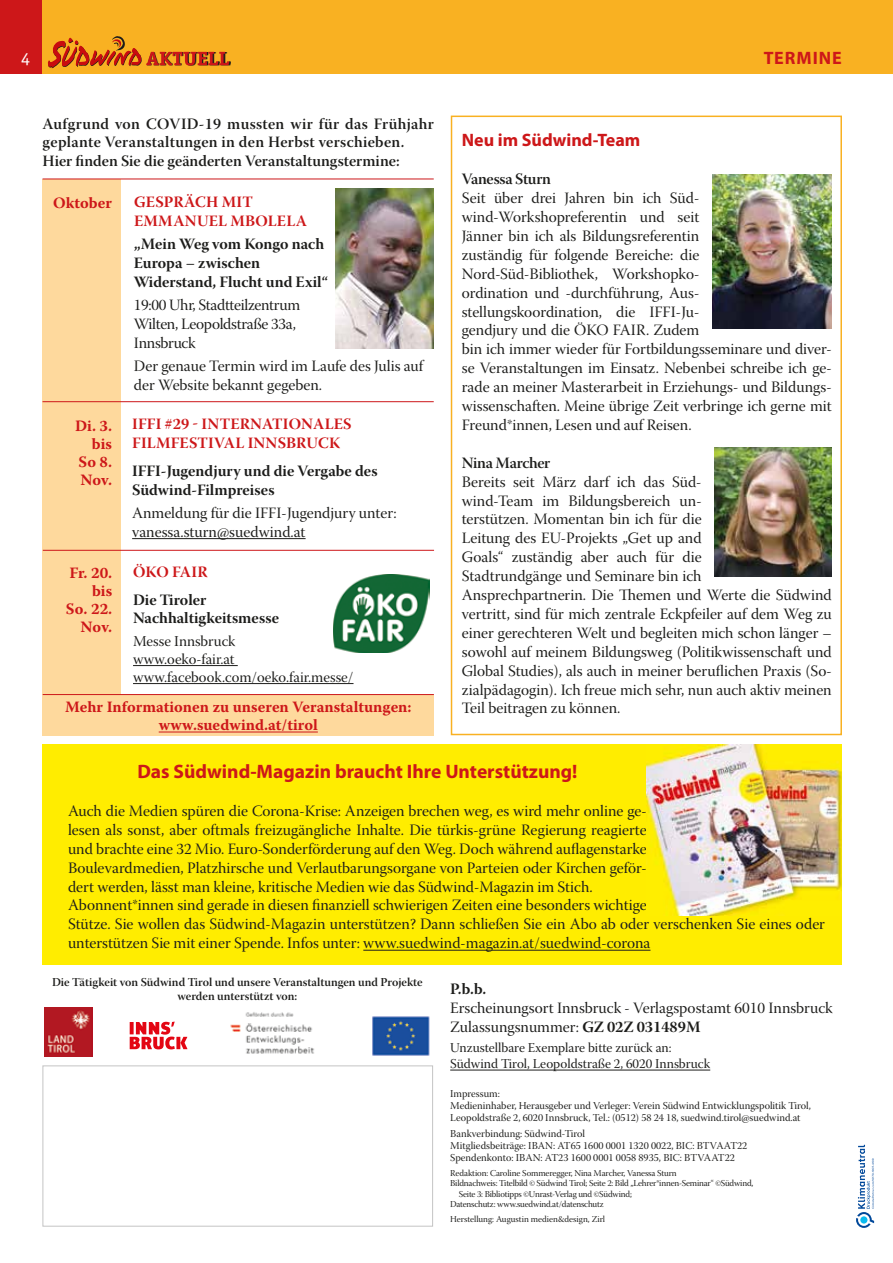
<style>
.page{position:relative;width:893px;height:1263px;background:#fff}
.page>*{position:absolute;margin:0;border:0;box-sizing:border-box;transform-origin:0 0}
.t1{font:700 19.5px "Myriad Pro";color:#cd1719}
.t2{font:700 18px "Myriad Pro";color:#cd1719}
.t3{font:700 18px "Myriad Pro";letter-spacing:.05em;color:#cd1719}
.t4{font:18px "Officina Serif";color:#fff}
.t5{font:15.75px/18.9px "Warnock Pro Subh";color:#1d1d1b}
.t6{font:15.75px/18.9px "Warnock Pro Bold Subh";color:#1d1d1b}
.t7{font:15.75px/18.9px "Warnock Pro Semibold Subh";letter-spacing:.02em;color:#1d1d1b}
.t8{font:700 15.75px/18px "Warnock Pro";color:#cd1719;text-align:right}
.t9{font:15.75px/18.9px "Warnock Pro Bold Subh";letter-spacing:.015em;color:#cd1719}
.t10{font:15.75px/18.9px "Warnock Pro Subh";letter-spacing:-.02em;color:#1d1d1b}
.t11{font:15.75px "Warnock Pro Semibold Subh";letter-spacing:-.02em;color:#1d1d1b}
.t12{font:15px/18px "Warnock Pro Subh";color:#1d1d1b}
.t13{font:13.5px/16.2px "Warnock Pro Subh";color:#1d1d1b}
.t14{font:12px/14.4px "Warnock Pro Semibold Subh";color:#1d1d1b;text-align:center}
.t15{font:10.5px/12px "Warnock Pro Subh";color:#1d1d1b}
.t16{font:9px "Warnock Pro Subh";letter-spacing:-.02em;color:#1d1d1b}
.t17{font:9px "Warnock Pro Subh";color:#1d1d1b}
.s1{font-family:"Warnock Pro Bold Subh"}
</style>
<div class="page">
<div style="left:0;top:0;width:43px;height:74px;background:#cd1719"></div>
<div style="left:43px;top:0;width:850px;height:74px;background:#f9b122"></div>
<svg style="left:48px;top:36px;width:181px;height:32px"></svg>
<div style="left:43px;top:744px;width:799px;height:220px;background:#ffed00"></div>
<div style="left:451px;top:116px;width:391px;height:619px;border:2px solid #f9b122"></div>
<hr style="left:450px;top:1070px;width:260px;height:1px;background:#1d1d1b">
<div style="left:43px;top:1066px;width:390px;height:160px;border:1px solid #c4c4c4"></div>
<img style="left:230px;top:1012px;width:84px;height:42px">
<svg style="left:856px;top:1145px;width:18px;height:83px"></svg>
<div style="left:43px;top:179px;width:78px;height:244px;background:#fed99d"></div>
<hr style="left:43px;top:179px;width:391px;height:1px;background:#cd1719">
<div style="left:43px;top:550px;width:78px;height:157px;background:#fed99d"></div>
<div style="left:43px;top:402px;width:78px;height:148px;background:#fed99d"></div>
<hr style="left:43px;top:401px;width:391px;height:1px;background:#cd1719">
<hr style="left:43px;top:550px;width:391px;height:1px;background:#cd1719">
<hr style="left:133px;top:665px;width:105px;height:1px;background:#1d1d1b">
<hr style="left:133px;top:683px;width:220px;height:1px;background:#1d1d1b">
<hr style="left:132px;top:538px;width:174px;height:1px;background:#1d1d1b">
<div style="left:43px;top:695px;width:391px;height:40px;background:#fed99d"></div>
<hr style="left:159px;top:732px;width:159px;height:1px;background:#cd1719">
<hr style="left:43px;top:694px;width:391px;height:1px;background:#cd1719">
<img style="left:336px;top:188px;width:97px;height:161px">
<img style="left:44px;top:1007px;width:49px;height:49px">
<svg style="left:130px;top:1021px;width:57px;height:28px"></svg>
<img style="left:372px;top:1016px;width:58px;height:40px">
<img style="left:333px;top:574px;width:96px;height:79px">
<img style="left:714px;top:447px;width:118px;height:130px">
<img style="left:712px;top:174px;width:120px;height:155px">
<hr style="left:363px;top:950px;width:287px;height:1px;background:#1d1d1b">
<img style="left:647px;top:744px;width:194px;height:171px">
<p class="t4" style="left:21px;top:49px;width:10px">4</p>
<p class="t3" style="left:764px;top:46px;width:80px">TERMINE</p>
<p class="t7" style="left:43px;top:114px;width:393px">Aufgrund von COVID-19 mussten wir für das Frühjahr geplante Veranstaltungen in den Herbst verschieben.<br>Hier finden Sie die geänderten Veranstaltungstermine:</p>
<p class="t8" style="left:53px;top:193px;width:60px">Oktober</p>
<p class="t9" style="left:134px;top:192px;width:175px">GESPRÄCH MIT<br>EMMANUEL MBOLELA</p>
<p class="t6" style="left:134px;top:234px;width:196px">„Mein Weg vom Kongo nach<br>Europa – zwischen<br>Widerstand, Flucht und Exil“</p>
<p class="t10" style="left:134px;top:298px;width:168px">19:00 Uhr, Stadtteilzentrum<br>Wilten, Leopoldstraße 33a,<br>Innsbruck</p>
<p class="t5" style="left:134px;top:358px;width:291px">Der genaue Termin wird im Laufe des Julis auf der Website bekannt gegeben.</p>
<p class="t8" style="left:75px;top:416px;width:39px">Di. 3. bis<br>So 8.<br>Nov.</p>
<p class="t8" style="left:66px;top:564px;width:48px">Fr. 20. bis<br>So. 22.<br>Nov.</p>
<p class="t9" style="left:132px;top:414px;width:221px">IFFI #29 - INTERNATIONALES<br>FILMFESTIVAL INNSBRUCK</p>
<p class="t6" style="left:132px;top:461px;width:247px">IFFI-Jugendjury und die Vergabe des<br>Südwind-Filmpreises</p>
<p class="t5" style="left:132px;top:505px;width:266px">Anmeldung für die IFFI-Jugendjury unter: vanessa.sturn@suedwind.at</p>
<p class="t9" style="left:133px;top:562px;width:76px">ÖKO FAIR</p>
<p class="t6" style="left:133px;top:590px;width:147px">Die Tiroler<br>Nachhaltigkeitsmesse</p>
<p class="t12" style="left:133px;top:634px;width:222px">Messe Innsbruck<br>www.oeko-fair.at www.facebook.com/oeko.fair.messe/</p>
<p class="t8" style="left:65px;top:698px;width:348px;text-align:center">Mehr Informationen zu unseren Veranstaltungen: www.suedwind.at/tirol</p>
<p class="t2" style="left:462px;top:129px;width:180px">Neu im Südwind-Team</p>
<p class="t11" style="left:462px;top:170px;width:91px">Vanessa Sturn</p>
<p class="t5" style="left:462px;top:190px;width:371px">Seit über drei Jahren bin ich Süd&shy;wind-Workshopreferentin und seit<br>Jänner bin ich als Bildungsreferentin<br>zuständig für folgende Bereiche: die Nord-Süd-Bibliothek, Workshopko-<br>ordination und -durchführung, Aus&shy;stellungskoordination, die IFFI-Ju-<br>gendjury und die ÖKO FAIR. Zudem<br>bin ich immer wieder für Fortbildungsseminare und diver&shy;se Veranstaltungen im Einsatz. Nebenbei schreibe ich ge&shy;rade an meiner Masterarbeit in Erziehungs- und Bildungs&shy;wissenschaften. Meine übrige Zeit verbringe ich gerne mit Freund*innen, Lesen und auf Reisen.</p>
<p class="t11" style="left:462px;top:453px;width:90px">Nina Marcher</p>
<p class="t5" style="left:462px;top:474px;width:371px">Bereits seit März darf ich das Süd-<br>wind-Team im Bildungsbereich un-<br>terstützen. Momentan bin ich für die<br>Leitung des EU-Projekts „Get up and<br>Goals“ zuständig aber auch für die<br>Stadtrundgänge und Seminare bin ich<br>Ansprechpartnerin. Die Themen und Werte die Südwind vertritt, sind für mich zentrale Eckpfeiler auf dem Weg zu einer gerechteren Welt und begleiten mich schon länger – sowohl auf meinem Bildungsweg (Politikwissenschaft und Global Studies), als auch in meiner beruflichen Praxis (So&shy;zialpädagogin). Ich freue mich sehr, nun auch aktiv meinen Teil beitragen zu können.</p>
<p class="t1" style="left:137px;top:759px;width:442px">Das Südwind-Magazin braucht Ihre Unterstützung!</p>
<p class="t5" style="left:68px;top:803px;width:758px">Auch die Medien spüren die Corona-Krise: Anzeigen brechen weg, es wird mehr online ge-<br>lesen als sonst, aber oftmals freizugängliche Inhalte. Die türkis-grüne Regierung reagierte<br>und brachte eine 32 Mio. Euro-Sonderförderung auf den Weg. Doch während auflagenstarke<br>Boulevardmedien, Platzhirsche und Verlautbarungsorgane von Parteien oder Kirchen geför-<br>dert werden, lässt man kleine, kritische Medien wie das Südwind-Magazin im Stich.<br>Abonnent*innen sind gerade in diesen finanziell schwierigen Zeiten eine besonders wichtige<br>Stütze. Sie wollen das Südwind-Magazin unterstützen? Dann schließen Sie ein Abo ab oder verschenken Sie eines oder unterstützen Sie mit einer Spende. Infos unter: www.suedwind-magazin.at/suedwind-corona</p>
<p class="t14" style="left:52px;top:974px;width:372px">Die Tätigkeit von Südwind Tirol und unsere Veranstaltungen und Projekte werden unterstützt von:</p>
<p class="t6" style="left:450px;top:979px;width:38px">P.b.b.</p>
<p class="t5" style="left:450px;top:1000px;width:384px">Erscheinungsort Innsbruck - Verlagspostamt 6010 Innsbruck<br>Zulassungsnummer: <span class="s1">GZ 02Z 031489M</span></p>
<p class="t13" style="left:450px;top:1041px;width:262px">Unzustellbare Exemplare bitte zurück an:<br>Südwind Tirol, Leopoldstraße 2, 6020 Innsbruck</p>
<p class="t15" style="left:450px;top:1088px;width:362px">Impressum:<br>Medieninhaber, Herausgeber und Verleger: Verein Südwind Entwicklungspolitik Tirol,<br>Leopoldstraße 2, 6020 Innsbruck, Tel.: (0512) 58 24 18, suedwind.tirol@suedwind.at</p>
<p class="t15" style="left:450px;top:1129px;width:299px">Bankverbindung: Südwind-Tirol<br>Mitgliedsbeiträge: IBAN: AT65 1600 0001 1320 0022, BIC: BTVAAT22<br>Spendenkonto: IBAN: AT23 1600 0001 0058 8935, BIC: BTVAAT22</p>
<p class="t16" style="left:450px;top:1167px;width:228px">Redaktion: Caroline Sommeregger, Nina Marcher, Vanessa Sturn</p>
<p class="t16" style="left:450px;top:1178px;width:305px">Bildnachweis: Titelbild © Südwind Tirol; Seite 2: Bild „Lehrer*innen-Seminar“ ©Südwind,</p>
<p class="t16" style="left:459px;top:1188px;width:175px">Seite 3: Bibliotipps ©Unrast-Verlag und ©Südwind;</p>
<p class="t16" style="left:450px;top:1199px;width:155px">Datenschutz: www.suedwind.at/datenschutz</p>
<p class="t17" style="left:450px;top:1214px;width:156px">Herstellung: Augustin medien&amp;design, Zirl</p>
</div>
